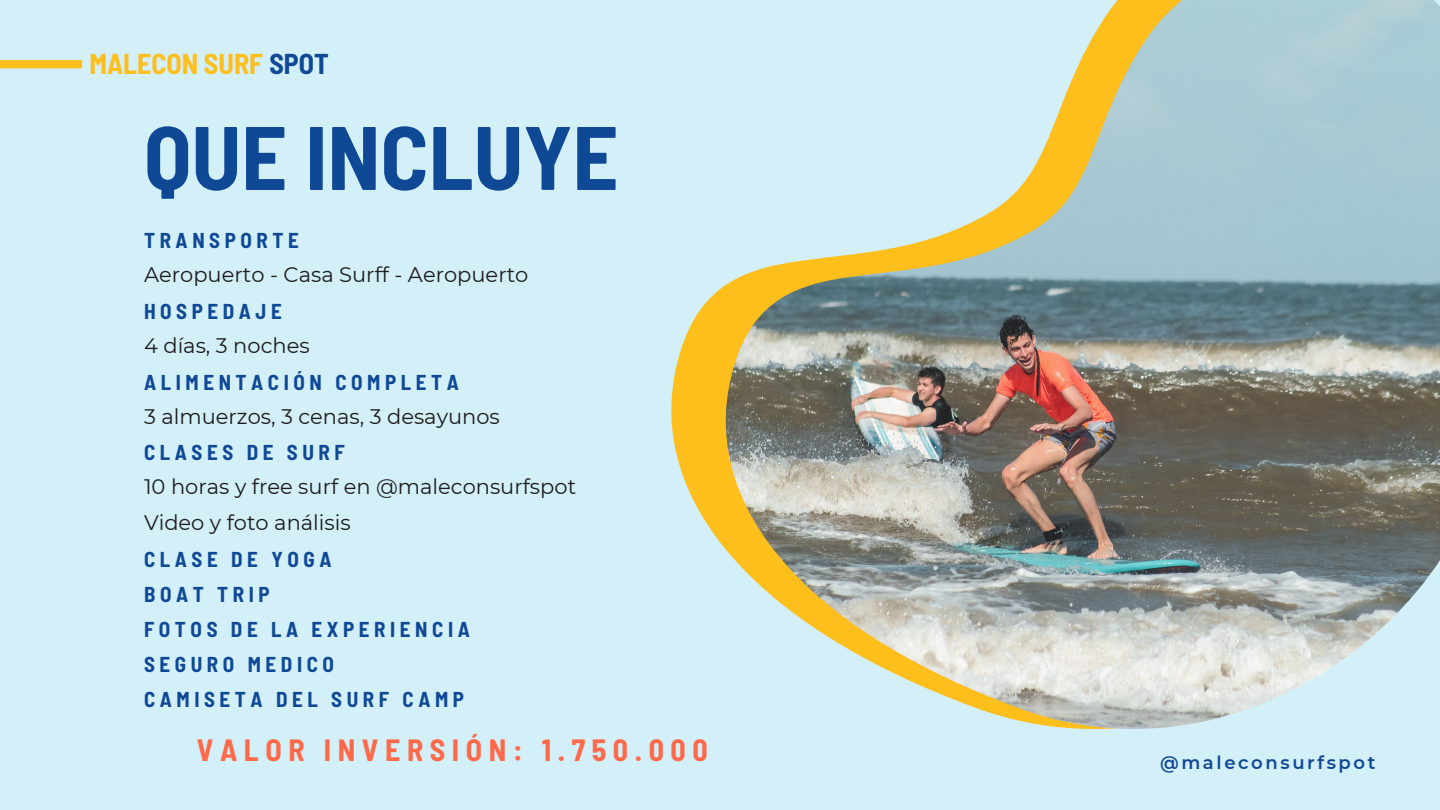
<style>
.page{position:relative;width:1440px;height:810px;background:#d3eff7}
.page>*{position:absolute;margin:0;border:0;box-sizing:border-box;transform-origin:0 0}
.t1{font:700 semi-condensed 90px "Barlow";color:#0f4996}
.t2{font:700 semi-condensed 30px "Barlow";letter-spacing:.22em;color:#ff6949}
.t3{font:700 semi-condensed 28px "Barlow";color:#febe1b}
.t4{font:21px "Montserrat";color:#1d1d1d}
.t5{font:700 semi-condensed 21px "Barlow";letter-spacing:.22em;color:#0f4996}
.t6{font:600 18px "Montserrat";letter-spacing:.145em;color:#0f4996}
.s1{color:#0f4996}
</style>
<div class="page">
<div style="left:0;top:60px;width:82px;height:8px;background:#febe1b"></div>
<svg style="left:671px;top:285px;width:55px;height:265px;fill:#febe1b"></svg>
<img style="left:726px;top:0;width:714px;height:729px">
<p class="t3" style="left:89px;top:46px;width:241px">MALECON SURF <span class="s1">SPOT</span></p>
<p class="t1" style="left:144px;top:100px;width:476px">QUE INCLUYE</p>
<p class="t5" style="left:144px;top:227px;width:156px">TRANSPORTE</p>
<p class="t4" style="left:144px;top:262px;width:386px">Aeropuerto - Casa Surff - Aeropuerto</p>
<p class="t5" style="left:144px;top:298px;width:139px">HOSPEDAJE</p>
<p class="t4" style="left:144px;top:332px;width:167px">4 días, 3 noches</p>
<p class="t5" style="left:144px;top:369px;width:316px">ALIMENTACIÓN COMPLETA</p>
<p class="t4" style="left:144px;top:403px;width:357px">3 almuerzos, 3 cenas, 3 desayunos</p>
<p class="t5" style="left:144px;top:439px;width:202px">CLASES DE SURF</p>
<p class="t4" style="left:144px;top:474px;width:434px">10 horas y free surf en @maleconsurfspot</p>
<p class="t4" style="left:144px;top:510px;width:208px">Video y foto análisis</p>
<p class="t5" style="left:144px;top:546px;width:189px">CLASE DE YOGA</p>
<p class="t5" style="left:144px;top:581px;width:127px">BOAT TRIP</p>
<p class="t5" style="left:144px;top:616px;width:327px">FOTOS DE LA EXPERIENCIA</p>
<p class="t5" style="left:144px;top:651px;width:192px">SEGURO MEDICO</p>
<p class="t5" style="left:144px;top:686px;width:322px">CAMISETA DEL SURF CAMP</p>
<p class="t2" style="left:197px;top:731px;width:512px">VALOR INVERSIÓN: 1.750.000</p>
<p class="t6" style="left:1160px;top:751px;width:217px">@maleconsurfspot</p>
</div>
